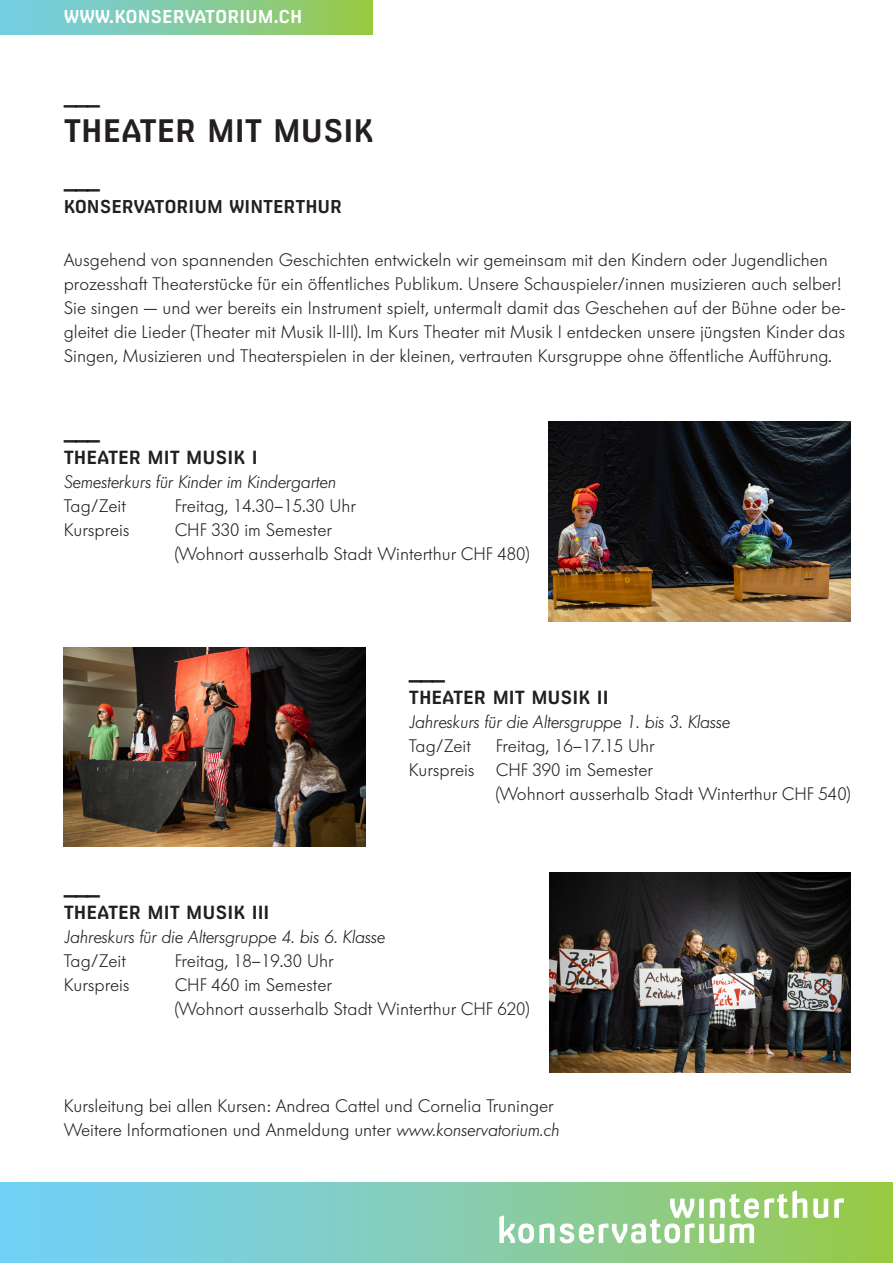
<style>
.page{position:relative;width:893px;height:1263px;background:#fff}
.page>*{position:absolute;margin:0;border:0;box-sizing:border-box;transform-origin:0 0}
.t1{font:700 30.75px "Milibus Rg";color:#231f20}
.Untertitel{font:700 22.2px "Milibus Rg";color:#231f20}
.Strich{font:700 22.2px "Milibus Rg";color:#231f20}
.Untertitel-2{font:300 18px/24px "Futura BQ";color:#231f20}
.Untertitel-3{font:italic 300 18px "Futura BQ";color:#231f20}
.Untertitel-4{font:700 18px "Milibus Rg";color:#231f20}
.Titel_klein{font:700 17.55px "Milibus Rg";color:#231f20}
.t2{font:700 17.55px "Milibus Rg";color:#fff}
.s1{font-style:italic}
</style>
<div class="page">
<img style="left:549px;top:422px;width:301px;height:199px">
<img style="left:64px;top:647px;width:302px;height:200px">
<img style="left:549px;top:873px;width:301px;height:200px">
<div style="left:0;top:0;width:372px;height:34px;background:linear-gradient(to right,#72cef0,#98c94c)"></div>
<svg style="left:0;top:1182px;width:893px;height:81px;background:#82cdba"></svg>
<svg style="left:499px;top:1190px;width:344px;height:53px"></svg>
<p class="t2" style="left:64px;top:6px;width:240px">WWW.KONSERVATORIUM.CH</p>
<p class="Strich" style="left:64px;top:84px;width:38px">___</p>
<p class="t1" style="left:64px;top:113px;width:312px">THEATER MIT MUSIK</p>
<p class="Strich" style="left:64px;top:168px;width:38px">___</p>
<p class="Titel_klein" style="left:64px;top:196px;width:280px">KONSERVATORIUM WINTERTHUR</p>
<p class="Untertitel-2" style="left:64px;top:248px;width:783px">Ausgehend von spannenden Geschichten entwickeln wir gemeinsam mit den Kindern oder Jugendlichen prozesshaft Theaterstücke für ein öffentliches Publikum. Unsere Schauspieler/innen musizieren auch selber!<br>Sie singen — und wer bereits ein Instrument spielt, untermalt damit das Geschehen auf der Bühne oder be&shy;gleitet die Lieder (Theater mit Musik II-III). Im Kurs Theater mit Musik I entdecken unsere jüngsten Kinder das Singen, Musizieren und Theaterspielen in der kleinen, vertrauten Kursgruppe ohne öffentliche Aufführung.</p>
<p class="Untertitel" style="left:64px;top:418px;width:38px">___</p>
<p class="Untertitel-4" style="left:64px;top:446px;width:195px">THEATER MIT MUSIK I</p>
<p class="Untertitel-3" style="left:64px;top:470px;width:273px">Semesterkurs für Kinder im Kindergarten</p>
<p class="Untertitel-2" style="left:64px;top:494px;width:64px">Tag/Zeit</p>
<p class="Untertitel-2" style="left:175px;top:494px;width:183px">Freitag, 14.30–15.30 Uhr</p>
<p class="Untertitel-2" style="left:64px;top:518px;width:67px">Kurspreis</p>
<p class="Untertitel-2" style="left:175px;top:518px;width:158px">CHF 330 im Semester</p>
<p class="Untertitel-2" style="left:175px;top:542px;width:356px">(Wohnort ausserhalb Stadt Winterthur CHF 480)</p>
<p class="Untertitel" style="left:409px;top:658px;width:38px">___</p>
<p class="Untertitel-4" style="left:409px;top:686px;width:201px">THEATER MIT MUSIK II</p>
<p class="Untertitel-3" style="left:409px;top:710px;width:322px">Jahreskurs für die Altersgruppe 1. bis 3. Klasse</p>
<p class="Untertitel-2" style="left:409px;top:734px;width:64px">Tag/Zeit</p>
<p class="Untertitel-2" style="left:496px;top:734px;width:160px">Freitag, 16–17.15 Uhr</p>
<p class="Untertitel-2" style="left:409px;top:758px;width:245px">Kurspreis CHF 390 im Semester</p>
<p class="Untertitel-2" style="left:496px;top:782px;width:356px">(Wohnort ausserhalb Stadt Winterthur CHF 540)</p>
<p class="Untertitel" style="left:64px;top:874px;width:38px">___</p>
<p class="Untertitel-4" style="left:64px;top:902px;width:207px">THEATER MIT MUSIK III</p>
<p class="Untertitel-3" style="left:64px;top:925px;width:322px">Jahreskurs für die Altersgruppe 4. bis 6. Klasse</p>
<p class="Untertitel-2" style="left:64px;top:949px;width:64px">Tag/Zeit</p>
<p class="Untertitel-2" style="left:175px;top:949px;width:160px">Freitag, 18–19.30 Uhr</p>
<p class="Untertitel-2" style="left:64px;top:973px;width:67px">Kurspreis</p>
<p class="Untertitel-2" style="left:175px;top:973px;width:158px">CHF 460 im Semester</p>
<p class="Untertitel-2" style="left:175px;top:997px;width:356px">(Wohnort ausserhalb Stadt Winterthur CHF 620)</p>
<p class="Untertitel-2" style="left:64px;top:1093px;width:491px">Kursleitung bei allen Kursen: Andrea Cattel und Cornelia Truninger</p>
<p class="Untertitel-2" style="left:64px;top:1117px;width:497px">Weitere Informationen und Anmeldung unter <span class="s1">www.konservatorium.ch</span></p>
</div>
